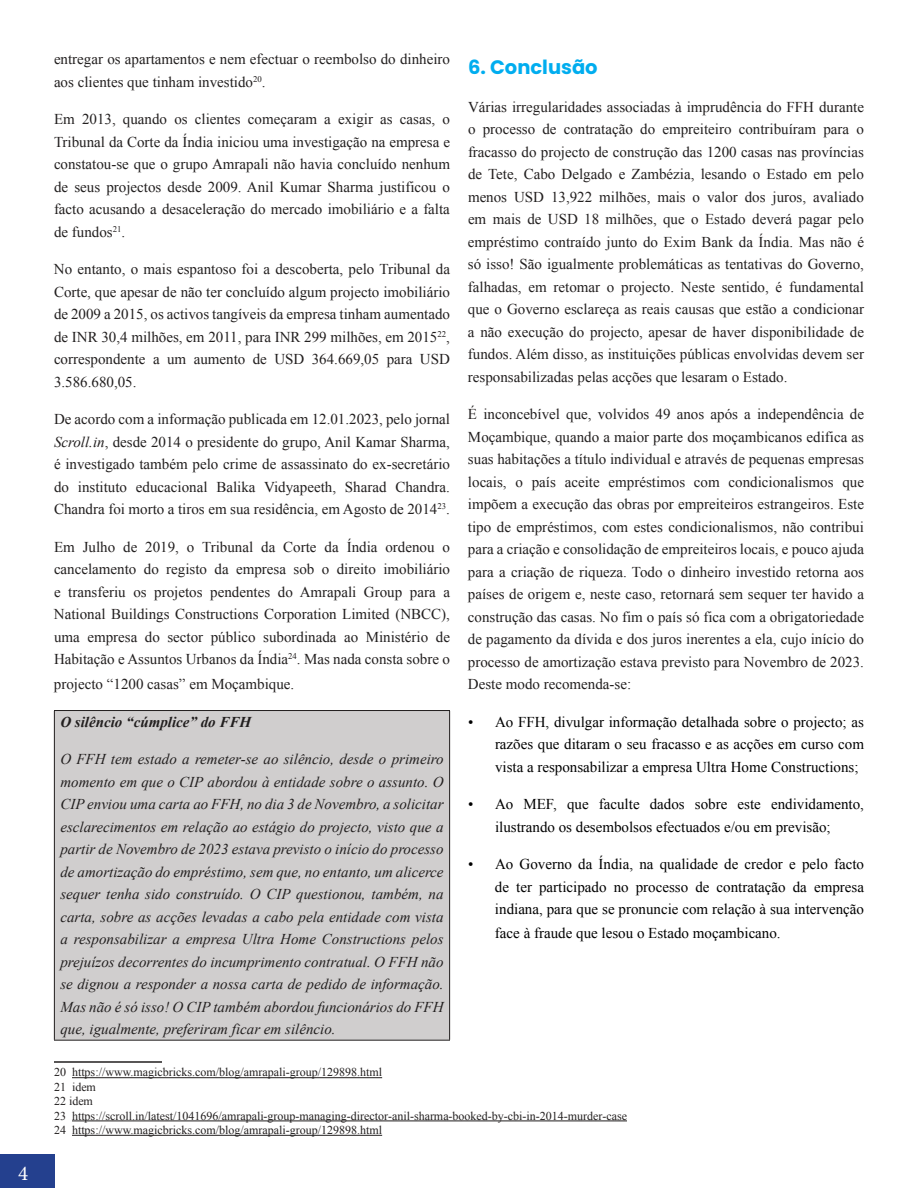
<style>
.page{position:relative;width:918px;height:1188px;background:#fff}
.page>*{position:absolute;margin:0;border:0;box-sizing:border-box;transform-origin:0 0}
.t1{font:21px "Minion Pro";color:#fff}
.t2{font:700 19.5px "Poppins";color:#00adef}
.t3{font:15px/22.5px "Times New Roman";color:#221f1f;text-align:justify}
.t4{font:italic 15px/22.5px "Times New Roman";color:#221f1f;text-align:justify}
.t5{font:15px/22.5px "Times New Roman";color:#000;text-align:justify}
.t6{font:italic 700 15px "Times New Roman";color:#221f1f}
.t7{font:12px/14.4px "Times New Roman";color:#221f1f}
.s1{font-style:italic}
</style>
<div class="page">
<div style="left:0;top:1154px;width:54px;height:34px;background:#24408e"></div>
<div style="left:54px;top:711px;width:396px;height:329px;background:#d0cece"></div>
<hr style="left:54px;top:710px;width:396px;height:1px;background:#221f1f">
<hr style="left:54px;top:711px;width:1px;height:329px;background:#221f1f">
<hr style="left:449px;top:711px;width:1px;height:329px;background:#221f1f">
<hr style="left:54px;top:1040px;width:396px;height:1px;background:#221f1f">
<hr style="left:54px;top:1061px;width:108px;height:2px;background:#221f1f">
<hr style="left:72px;top:1077px;width:310px;height:1px;background:#221f1f">
<hr style="left:72px;top:1121px;width:555px;height:1px;background:#221f1f">
<hr style="left:72px;top:1135px;width:310px;height:1px;background:#221f1f">
<h1 class="t1" style="left:18px;top:1164px;width:12px">4</h1>
<p class="t3" style="left:54px;top:50px;width:398px">entregar os apartamentos e nem efectuar o reembolso do dinheiro aos clientes que tinham investido<sup>20</sup>.</p>
<p class="t3" style="left:54px;top:110px;width:398px">Em 2013, quando os clientes começaram a exigir as casas, o Tribunal da Corte da Índia iniciou uma investigação na empresa e constatou-se que o grupo Amrapali não havia concluído nenhum de seus projectos desde 2009. Anil Kumar Sharma justificou o facto acusando a desaceleração do mercado imobiliário e a falta de fundos<sup>21</sup>.</p>
<p class="t3" style="left:54px;top:260px;width:398px">No entanto, o mais espantoso foi a descoberta, pelo Tribunal da Corte, que apesar de não ter concluído algum projecto imobiliário de 2009 a 2015, os activos tangíveis da empresa tinham aumentado de INR 30,4 milhões, em 2011, para INR 299 milhões, em 2015<sup>22</sup>, correspondente a um aumento de USD 364.669,05 para USD 3.586.680,05.</p>
<p class="t3" style="left:54px;top:410px;width:398px">De acordo com a informação publicada em 12.01.2023, pelo jornal <span class="s1">Scroll.in</span>, desde 2014 o presidente do grupo, Anil Kamar Sharma, é investigado também pelo crime de assassinato do ex-secretário do instituto educacional Balika Vidyapeeth, Sharad Chandra.<br>Chandra foi morto a tiros em sua residência, em Agosto de 2014<sup>23</sup>.</p>
<p class="t3" style="left:54px;top:537px;width:398px">Em Julho de 2019, o Tribunal da Corte da Índia ordenou o cancelamento do registo da empresa sob o direito imobiliário e transferiu os projetos pendentes do Amrapali Group para a National Buildings Constructions Corporation Limited (NBCC), uma empresa do sector público subordinada ao Ministério de Habitação e Assuntos Urbanos da Índia<sup>24</sup>. Mas nada consta sobre o</p>
<p class="t3" style="left:54px;top:674px;width:242px">projecto “1200 casas” em Moçambique.</p>
<p class="t6" style="left:60px;top:717px;width:192px">O silêncio “cúmplice” do FFH</p>
<p class="t4" style="left:60px;top:749px;width:385px">O FFH tem estado a remeter-se ao silêncio, desde o primeiro momento em que o CIP abordou à entidade sobre o assunto. O CIP enviou uma carta ao FFH, no dia 3 de Novembro, a solicitar esclarecimentos em relação ao estágio do projecto, visto que a partir de Novembro de 2023 estava previsto o início do processo de amortização do empréstimo, sem que, no entanto, um alicerce sequer tenha sido construído. O CIP questionou, também, na carta, sobre as acções levadas a cabo pela entidade com vista a responsabilizar a empresa Ultra Home Constructions pelos prejuízos decorrentes do incumprimento contratual. O FFH não se dignou a responder a nossa carta de pedido de informação.<br>Mas não é só isso! O CIP também abordou funcionários do FFH que, igualmente, preferiram ficar em silêncio.</p>
<p class="t7" style="left:54px;top:1066px;width:575px">20 https://www.magicbricks.com/blog/amrapali-group/129898.html<br>21 idem<br>22 idem<br>23 https://scroll.in/latest/1041696/amrapali-group-managing-director-anil-sharma-booked-by-cbi-in-2014-murder-case 24 https://www.magicbricks.com/blog/amrapali-group/129898.html</p>
<h2 class="t2" style="left:468px;top:58px;width:131px">6. Conclusão</h2>
<p class="t3" style="left:468px;top:97px;width:398px">Várias irregularidades associadas à imprudência do FFH durante o processo de contratação do empreiteiro contribuíram para o fracasso do projecto de construção das 1200 casas nas províncias de Tete, Cabo Delgado e Zambézia, lesando o Estado em pelo menos USD 13,922 milhões, mais o valor dos juros, avaliado em mais de USD 18 milhões, que o Estado deverá pagar pelo empréstimo contraído junto do Exim Bank da Índia. Mas não é só isso! São igualmente problemáticas as tentativas do Governo, falhadas, em retomar o projecto. Neste sentido, é fundamental que o Governo esclareça as reais causas que estão a condicionar a não execução do projecto, apesar de haver disponibilidade de fundos. Além disso, as instituições públicas envolvidas devem ser responsabilizadas pelas acções que lesaram o Estado.</p>
<p class="t3" style="left:468px;top:405px;width:398px">É inconcebível que, volvidos 49 anos após a independência de Moçambique, quando a maior parte dos moçambicanos edifica as suas habitações a título individual e através de pequenas empresas locais, o país aceite empréstimos com condicionalismos que impõem a execução das obras por empreiteiros estrangeiros. Este tipo de empréstimos, com estes condicionalismos, não contribui para a criação e consolidação de empreiteiros locais, e pouco ajuda para a criação de riqueza. Todo o dinheiro investido retorna aos países de origem e, neste caso, retornará sem sequer ter havido a construção das casas. No fim o país só fica com a obrigatoriedade de pagamento da dívida e dos juros inerentes a ela, cujo início do processo de amortização estava previsto para Novembro de 2023.<br>Deste modo recomenda-se:</p>
<p class="t5" style="left:495px;top:712px;width:371px;text-indent:-27px">• Ao FFH, divulgar informação detalhada sobre o projecto; as razões que ditaram o seu fracasso e as acções em curso com vista a responsabilizar a empresa Ultra Home Constructions;</p>
<p class="t5" style="left:468px;top:795px;width:398px;text-align:center">• Ao MEF, que faculte dados sobre este endividamento, ilustrando os desembolsos efectuados e/ou em previsão;</p>
<p class="t5" style="left:495px;top:854px;width:371px;text-indent:-27px">• Ao Governo da Índia, na qualidade de credor e pelo facto de ter participado no processo de contratação da empresa indiana, para que se pronuncie com relação à sua intervenção face à fraude que lesou o Estado moçambicano.</p>
</div>
